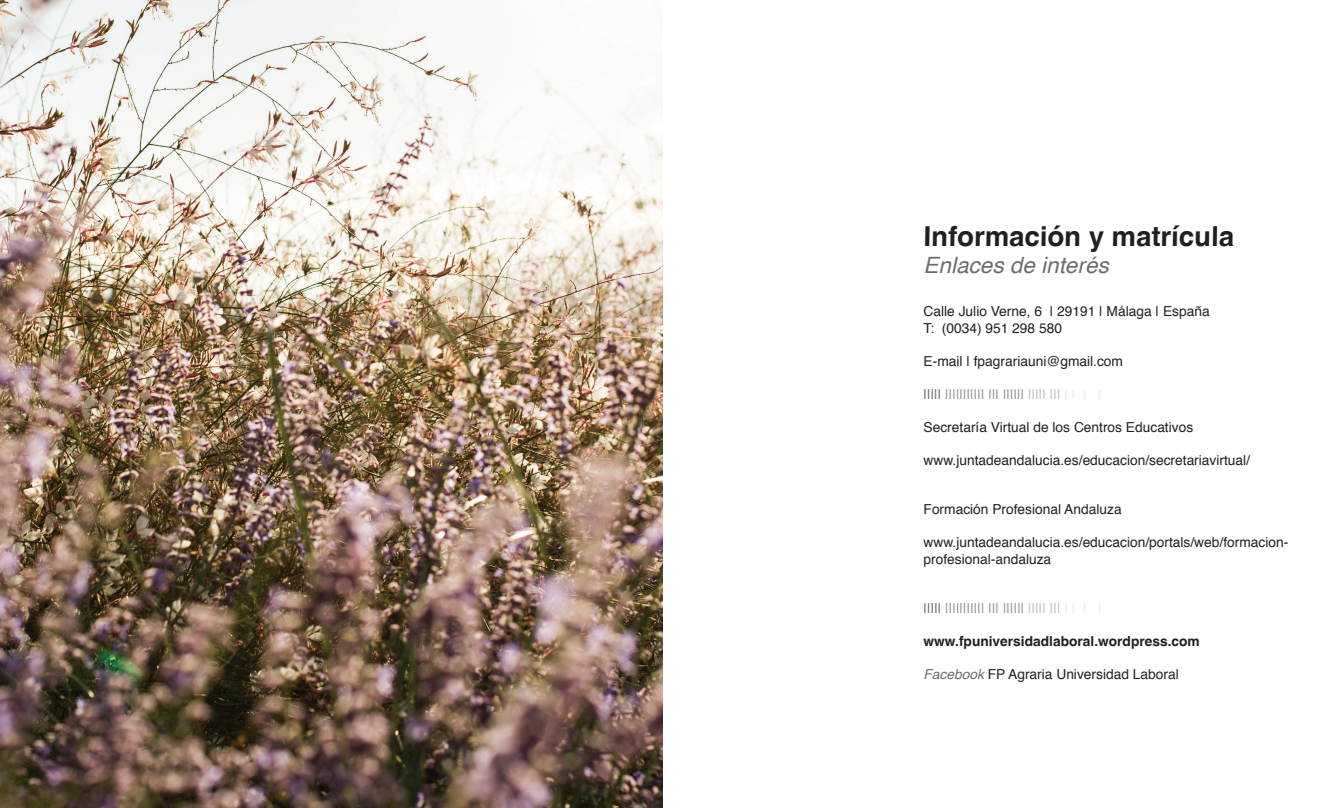
<style>
.page{position:relative;width:1326px;height:808px;background:#fff}
.page>*{position:absolute;margin:0;border:0;box-sizing:border-box;transform-origin:0 0}
.t1{font:italic 700 27.5px "Helvetica";color:#231f20}
.t2{font:italic 22.5px "Helvetica";color:#6c6d70}
.t3{font:13.75px/16.5px "Helvetica";color:#231f20}
.t4{font:13.75px "Helvetica";color:#939598}
.t5{font:italic 700 13.75px "Helvetica";color:#231f20}
.s1{color:#6c6d70}
.s2{color:#bcbdc0}
.s3{color:#e6e7e9}
.s4{font-style:italic;color:#6c6d70}
</style>
<div class="page">
<img style="left:0;top:0;width:663px;height:808px">
<h1 class="t1" style="left:923px;top:213px;width:321px">Información y matrícula</h1>
<h2 class="t2" style="left:923px;top:247px;width:187px">Enlaces de interés</h2>
<p class="t3" style="left:923px;top:303px;width:287px">Calle Julio Verne, 6 | 29191 | Málaga | España<br>T: (0034) 951 298 580</p>
<p class="t3" style="left:923px;top:353px;width:201px">E-mail | fpagrariauni@gmail.com</p>
<p class="t4" style="left:923px;top:383px;width:180px"><span class="s1">|||||</span> ||||||||||| ||| |||||| <span class="s2">||||| |||</span> <span class="s3">| | | |</span></p>
<p class="t3" style="left:923px;top:419px;width:271px">Secretaría Virtual de los Centros Educativos</p>
<p class="t3" style="left:923px;top:452px;width:328px">www.juntadeandalucia.es/educacion/secretariavirtual/</p>
<p class="t3" style="left:923px;top:501px;width:199px">Formación Profesional Andaluza</p>
<p class="t3" style="left:923px;top:534px;width:366px">www.juntadeandalucia.es/educacion/portals/web/formacion&shy;profesional-andaluza</p>
<p class="t4" style="left:923px;top:598px;width:180px"><span class="s1">|||||</span> ||||||||||| ||| |||||| <span class="s2">||||| |||</span> <span class="s3">| | | |</span></p>
<p class="t5" style="left:923px;top:630px;width:282px">www.fpuniversidadlaboral.wordpress.com</p>
<p class="t3" style="left:923px;top:666px;width:256px"><span class="s4">Facebook</span> FP Agraria Universidad Laboral</p>
</div>
